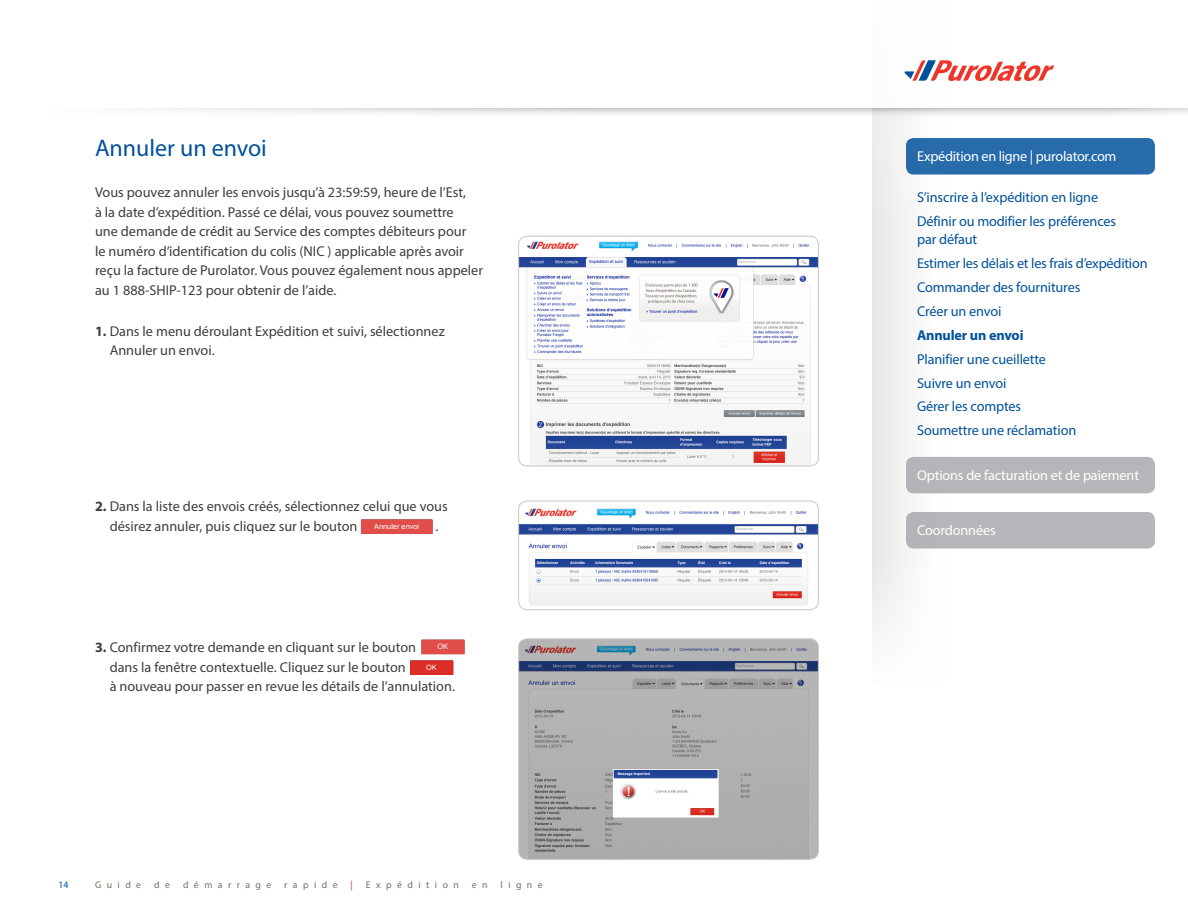
<style>
.page{position:relative;width:1188px;height:918px;background:#fff}
.page>*{position:absolute;margin:0;border:0;box-sizing:border-box;transform-origin:0 0}
.t1{font:24px "Myriad Pro";color:#01519b}
.t2{font:14.25px/19.5px "Myriad Pro";color:#3e3e3f}
.t3{font:14.25px/18px "Myriad Pro";letter-spacing:-.01em;color:#01519b}
.t4{font:14.25px "Myriad Pro";letter-spacing:-.01em;color:#fff}
.t5{font:700 14.25px "Myriad Pro";letter-spacing:-.01em;color:#01519b}
.At_a_Glance{font:9.75px "Myriad Pro";letter-spacing:.56em;color:#7a6d65}
.At_a_Glance-2{font:9.75px "Myriad Pro";color:#01519b}
.At_a_Glance-3{font:9.75px "Myriad Pro";color:#ee3529}
.t6{font:7.35px "Arial";color:#fff}
.s1{font-weight:700}
.s2{font-family:"Arial";font-size:7.35px;color:#fff}
</style>
<div class="page">
<div style="left:873px;top:0;width:260px;height:683px;background:linear-gradient(to right,#f7f6f5,#fff)"></div>
<svg style="left:140px;top:108px;width:1048px;height:44px"></svg>
<div style="left:0;top:0;width:1188px;height:108px;background:#fff"></div>
<svg style="left:905px;top:60px;width:149px;height:21px"></svg>
<div style="left:361px;top:519px;width:72px;height:15px;background:#c26664"></div>
<div style="left:361px;top:520px;width:72px;height:14px;background:#e14d48"></div>
<div style="left:421px;top:639px;width:44px;height:15px;background:#cf9594"></div>
<div style="left:421px;top:640px;width:44px;height:14px;background:#e14d48"></div>
<div style="left:410px;top:660px;width:43px;height:15px;background:#b84f4d"></div>
<div style="left:410px;top:661px;width:43px;height:14px;background:#dc2d27"></div>
<div style="left:906px;top:512px;width:249px;height:37px;background:#b5b6b9;border-radius:8px"></div>
<div style="left:906px;top:457px;width:249px;height:36px;background:#b5b6b9;border-radius:8px"></div>
<div style="left:906px;top:138px;width:249px;height:37px;background:#276baa;border-radius:8px"></div>
<img style="left:519px;top:236px;width:299px;height:230px">
<div style="left:518px;top:236px;width:301px;height:230px;border:1px solid #ccc6c2;border-radius:9px"></div>
<img style="left:519px;top:501px;width:299px;height:109px">
<div style="left:518px;top:501px;width:301px;height:109px;border:1px solid #ccc6c2;border-radius:9px"></div>
<svg style="left:518px;top:638px;width:301px;height:222px;background:#abacaf"></svg>
<p class="t1" style="left:95px;top:133px;width:173px">Annuler un envoi</p>
<p class="t2" style="left:95px;top:183px;width:390px">Vous pouvez annuler les envois jusqu’à 23:59:59, heure de l’Est,<br>à la date d’expédition. Passé ce délai, vous pouvez soumettre<br>une demande de crédit au Service des comptes débiteurs pour<br>le numéro d’identification du colis (NIC ) applicable après avoir reçu la facture de Purolator. Vous pouvez également nous appeler au 1 888-SHIP-123 pour obtenir de l’aide.</p>
<p class="t2" style="left:110px;top:321px;width:337px;text-indent:-15px"><span class="s1">1.</span> Dans le menu déroulant Expédition et suivi, sélectionnez<br>Annuler un envoi.</p>
<p class="t2" style="left:95px;top:497px;width:354px;text-align:center"><span class="s1">2.</span> Dans la liste des envois créés, sélectionnez celui que vous désirez annuler, puis cliquez sur le bouton <span class="s2">Annuler envoi</span> .</p>
<p class="t2" style="left:95px;top:637px;width:323px"><span class="s1">3.</span> Confirmez votre demande en cliquant sur le bouton</p>
<p class="t6" style="left:437px;top:642px;width:12px">OK</p>
<p class="t2" style="left:110px;top:657px;width:298px">dans la fenêtre contextuelle. Cliquez sur le bouton</p>
<p class="t6" style="left:426px;top:663px;width:12px">OK</p>
<p class="t2" style="left:110px;top:676px;width:347px">à nouveau pour passer en revue les détails de l’annulation.</p>
<p class="At_a_Glance-2" style="left:58px;top:878px;width:12px">14</p>
<p class="At_a_Glance" style="left:95px;top:878px;width:48px">Guide</p>
<p class="At_a_Glance" style="left:154px;top:878px;width:17px">d e</p>
<p class="At_a_Glance" style="left:183px;top:878px;width:90px">démarrage</p>
<p class="At_a_Glance" style="left:284px;top:878px;width:55px">rapide</p>
<p class="At_a_Glance-3" style="left:351px;top:878px;width:4px">|</p>
<p class="At_a_Glance" style="left:366px;top:878px;width:94px">Expédition</p>
<p class="At_a_Glance" style="left:472px;top:878px;width:17px">e n</p>
<p class="At_a_Glance" style="left:501px;top:878px;width:44px">ligne</p>
<p class="t4" style="left:917px;top:147px;width:201px">Expédition en ligne | purolator.com</p>
<p class="t3" style="left:917px;top:188px;width:183px">S’inscrire à l’expédition en ligne</p>
<p class="t3" style="left:917px;top:212px;width:201px">Définir ou modifier les préférences par défaut</p>
<p class="t3" style="left:917px;top:254px;width:232px">Estimer les délais et les frais d’expédition</p>
<p class="t3" style="left:917px;top:278px;width:165px">Commander des fournitures</p>
<p class="t3" style="left:917px;top:302px;width:86px">Créer un envoi</p>
<p class="t5" style="left:917px;top:326px;width:108px">Annuler un envoi</p>
<p class="t3" style="left:917px;top:350px;width:131px">Planifier une cueillette</p>
<p class="t3" style="left:917px;top:374px;width:91px">Suivre un envoi</p>
<p class="t3" style="left:917px;top:397px;width:106px">Gérer les comptes</p>
<p class="t3" style="left:917px;top:421px;width:161px">Soumettre une réclamation</p>
<p class="t4" style="left:917px;top:467px;width:223px">Options de facturation et de paiement</p>
<p class="t4" style="left:917px;top:522px;width:80px">Coordonnées</p>
</div>
